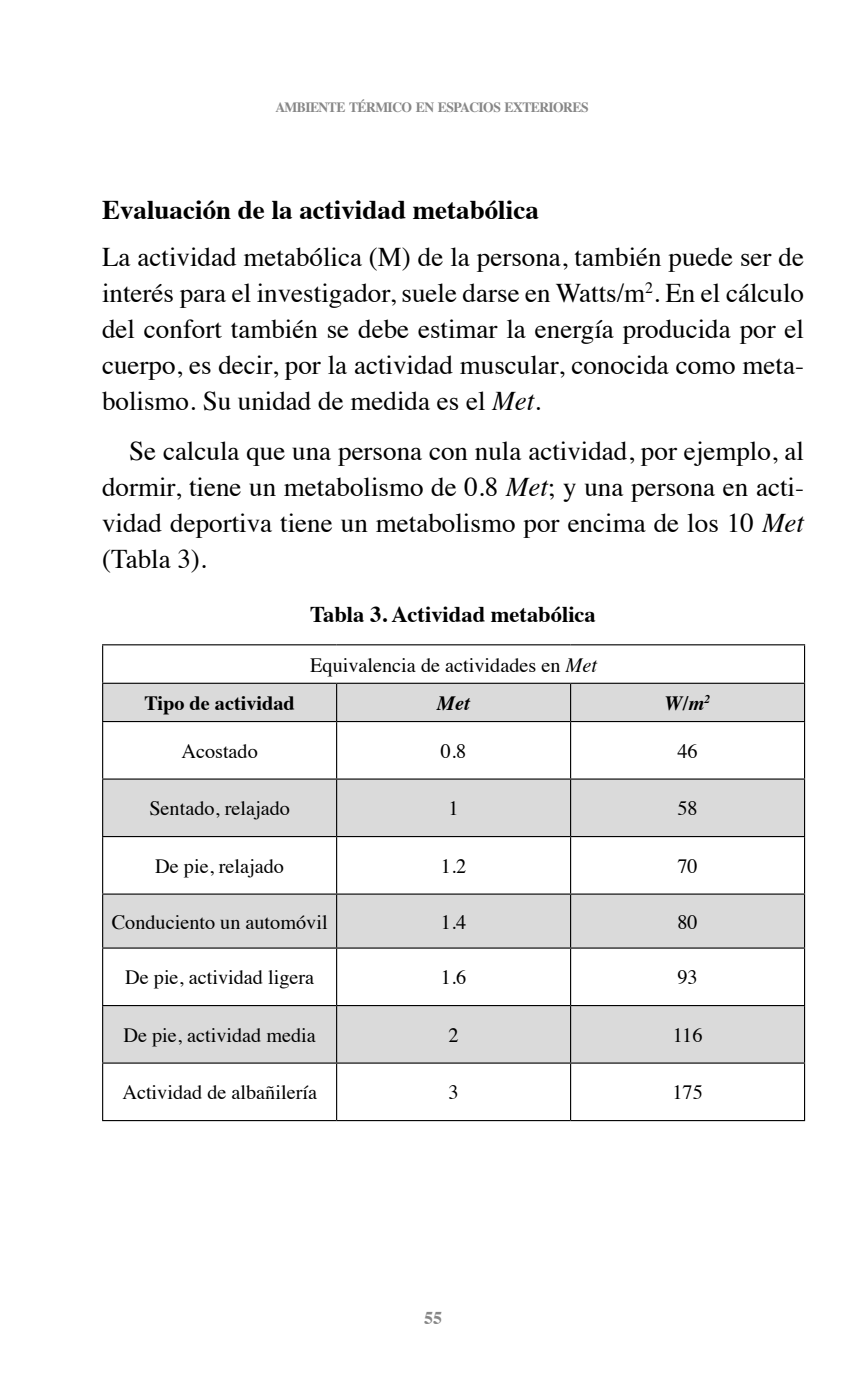
<style>
.page{position:relative;width:864px;height:1375px;background:#fff}
.page>*{position:absolute;margin:0;border:0;box-sizing:border-box;transform-origin:0 0}
.t1{font:27px/36px "Times";color:#000;text-align:justify}
.t2{font:700 27px "Times";color:#000}
.t3{font:700 22.5px "Times";color:#000}
.t4{font:20.25px "Times";color:#000}
.t5{font:700 20.25px "Times";color:#000}
.t6{font:italic 700 20.25px "Times";color:#000}
.t7{font:700 18px "Times";color:#878787}
.t8{font:700 14.17px "Times";letter-spacing:-.045em;color:#878787;scale:.96 1}
.s1{font-style:italic}
</style>
<div class="page">
<svg style="left:103px;top:684px;width:701px;height:378px;fill:#dadada"></svg>
<hr style="left:102px;top:645px;width:1px;height:37px;background:#000">
<hr style="left:804px;top:645px;width:1px;height:37px;background:#000">
<hr style="left:102px;top:682px;width:234px;height:2px;background:#000">
<hr style="left:102px;top:684px;width:1px;height:37px;background:#000">
<hr style="left:336px;top:682px;width:234px;height:2px;background:#000">
<hr style="left:336px;top:684px;width:1px;height:37px;background:#000">
<hr style="left:570px;top:682px;width:235px;height:2px;background:#000">
<hr style="left:570px;top:684px;width:1px;height:37px;background:#000">
<hr style="left:804px;top:684px;width:1px;height:37px;background:#000">
<hr style="left:102px;top:721px;width:234px;height:1px;background:#000">
<hr style="left:102px;top:722px;width:1px;height:56px;background:#000">
<hr style="left:336px;top:721px;width:234px;height:1px;background:#000">
<hr style="left:336px;top:722px;width:1px;height:56px;background:#000">
<hr style="left:570px;top:721px;width:235px;height:1px;background:#000">
<hr style="left:570px;top:722px;width:1px;height:56px;background:#000">
<hr style="left:804px;top:722px;width:1px;height:56px;background:#000">
<hr style="left:102px;top:778px;width:234px;height:1px;background:#000">
<hr style="left:102px;top:779px;width:1px;height:57px;background:#000">
<hr style="left:336px;top:778px;width:234px;height:1px;background:#000">
<hr style="left:336px;top:779px;width:1px;height:57px;background:#000">
<hr style="left:570px;top:778px;width:235px;height:1px;background:#000">
<hr style="left:570px;top:779px;width:1px;height:57px;background:#000">
<hr style="left:804px;top:779px;width:1px;height:57px;background:#000">
<hr style="left:102px;top:836px;width:234px;height:1px;background:#000">
<hr style="left:102px;top:837px;width:1px;height:56px;background:#000">
<hr style="left:336px;top:836px;width:234px;height:1px;background:#000">
<hr style="left:336px;top:837px;width:1px;height:56px;background:#000">
<hr style="left:570px;top:836px;width:235px;height:1px;background:#000">
<hr style="left:570px;top:837px;width:1px;height:56px;background:#000">
<hr style="left:804px;top:837px;width:1px;height:56px;background:#000">
<hr style="left:102px;top:893px;width:234px;height:1px;background:#000">
<hr style="left:102px;top:894px;width:1px;height:53px;background:#000">
<hr style="left:336px;top:893px;width:234px;height:1px;background:#000">
<hr style="left:336px;top:894px;width:1px;height:53px;background:#000">
<hr style="left:570px;top:893px;width:235px;height:1px;background:#000">
<hr style="left:570px;top:894px;width:1px;height:53px;background:#000">
<hr style="left:804px;top:894px;width:1px;height:53px;background:#000">
<hr style="left:102px;top:947px;width:234px;height:1px;background:#000">
<hr style="left:102px;top:948px;width:1px;height:57px;background:#000">
<hr style="left:336px;top:947px;width:234px;height:1px;background:#000">
<hr style="left:336px;top:948px;width:1px;height:57px;background:#000">
<hr style="left:570px;top:947px;width:235px;height:1px;background:#000">
<hr style="left:570px;top:948px;width:1px;height:57px;background:#000">
<hr style="left:804px;top:948px;width:1px;height:57px;background:#000">
<hr style="left:102px;top:1005px;width:234px;height:1px;background:#000">
<hr style="left:102px;top:1006px;width:1px;height:56px;background:#000">
<hr style="left:336px;top:1005px;width:234px;height:1px;background:#000">
<hr style="left:336px;top:1006px;width:1px;height:56px;background:#000">
<hr style="left:570px;top:1005px;width:235px;height:1px;background:#000">
<hr style="left:570px;top:1006px;width:1px;height:56px;background:#000">
<hr style="left:804px;top:1006px;width:1px;height:56px;background:#000">
<hr style="left:102px;top:1062px;width:234px;height:1px;background:#000">
<hr style="left:102px;top:1063px;width:1px;height:57px;background:#000">
<hr style="left:336px;top:1062px;width:234px;height:1px;background:#000">
<hr style="left:336px;top:1063px;width:1px;height:57px;background:#000">
<hr style="left:570px;top:1062px;width:235px;height:1px;background:#000">
<hr style="left:570px;top:1063px;width:1px;height:57px;background:#000">
<hr style="left:804px;top:1063px;width:1px;height:57px;background:#000">
<hr style="left:102px;top:1120px;width:234px;height:1px;background:#000">
<hr style="left:336px;top:1120px;width:234px;height:1px;background:#000">
<hr style="left:570px;top:1120px;width:235px;height:1px;background:#000">
<hr style="left:102px;top:644px;width:234px;height:1px;background:#000">
<hr style="left:336px;top:644px;width:234px;height:1px;background:#000">
<hr style="left:570px;top:644px;width:235px;height:1px;background:#000">
<p class="t8" style="left:275px;top:93px;width:328px">AMBIENTE TÉRMICO EN ESPACIOS EXTERIORES</p>
<p class="t2" style="left:102px;top:184px;width:438px">Evaluación de la actividad metabólica</p>
<p class="t1" style="left:102px;top:237px;width:703px">La actividad metabólica (M) de la persona, también puede ser de interés para el investigador, suele darse en Watts/m<sup>2</sup>. En el cálculo del confort también se debe estimar la energía producida por el cuerpo, es decir, por la actividad muscular, conocida como meta&shy;bolismo. Su unidad de medida es el <span class="s1">Met</span>.</p>
<p class="t1" style="left:102px;top:430px;width:703px;text-indent:27px">Se calcula que una persona con nula actividad, por ejemplo, al dormir, tiene un metabolismo de 0.8 <span class="s1">Met</span>; y una persona en acti&shy;vidad deportiva tiene un metabolismo por encima de los 10 <span class="s1">Met </span>(Tabla 3).</p>
<p class="t3" style="left:310px;top:592px;width:287px">Tabla 3. Actividad metabólica</p>
<p class="t4" style="left:310px;top:646px;width:288px">Equivalencia de actividades en <span class="s1">Met</span></p>
<p class="t5" style="left:144px;top:684px;width:152px">Tipo de actividad</p>
<p class="t6" style="left:437px;top:684px;width:34px">Met</p>
<p class="t6" style="left:665px;top:684px;width:47px">W/m<sup>2</sup></p>
<p class="t4" style="left:181px;top:732px;width:78px">Acostado</p>
<p class="t4" style="left:441px;top:732px;width:27px">0.8</p>
<p class="t4" style="left:677px;top:732px;width:22px">46</p>
<p class="t4" style="left:149px;top:789px;width:142px">Sentado, relajado</p>
<p class="t4" style="left:448px;top:789px;width:12px">1</p>
<p class="t4" style="left:677px;top:789px;width:22px">58</p>
<p class="t4" style="left:155px;top:847px;width:130px">De pie, relajado</p>
<p class="t4" style="left:441px;top:847px;width:27px">1.2</p>
<p class="t4" style="left:677px;top:847px;width:22px">70</p>
<p class="t4" style="left:112px;top:903px;width:217px">Conduciento un automóvil</p>
<p class="t4" style="left:441px;top:903px;width:27px">1.4</p>
<p class="t4" style="left:677px;top:903px;width:22px">80</p>
<p class="t4" style="left:125px;top:958px;width:190px">De pie, actividad ligera</p>
<p class="t4" style="left:441px;top:958px;width:27px">1.6</p>
<p class="t4" style="left:677px;top:958px;width:22px">93</p>
<p class="t4" style="left:123px;top:1016px;width:194px">De pie, actividad media</p>
<p class="t4" style="left:448px;top:1016px;width:12px">2</p>
<p class="t4" style="left:673px;top:1016px;width:31px">116</p>
<p class="t4" style="left:122px;top:1073px;width:196px">Actividad de albañilería</p>
<p class="t4" style="left:448px;top:1073px;width:12px">3</p>
<p class="t4" style="left:672px;top:1073px;width:32px">175</p>
<p class="t7" style="left:424px;top:1300px;width:19px">55</p>
</div>
